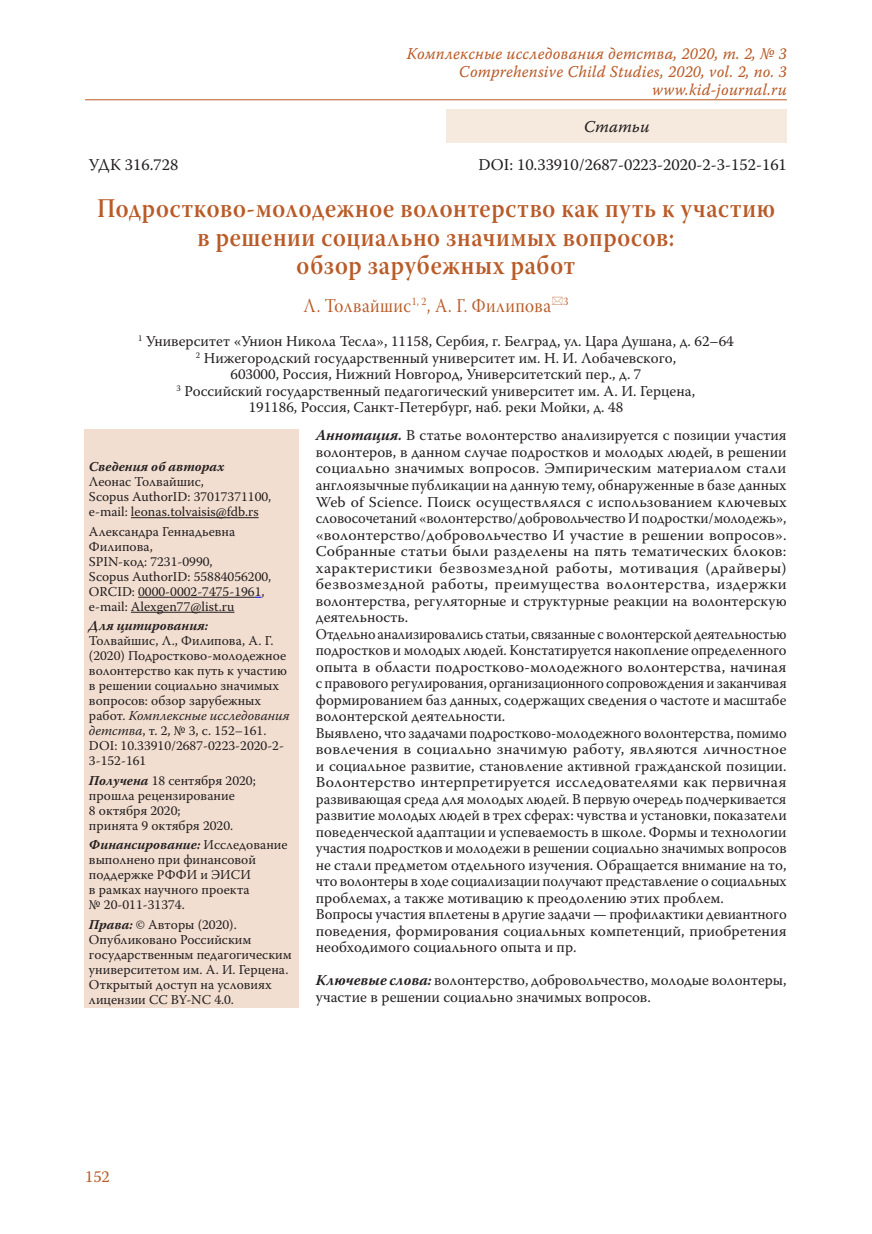
<style>
.page{position:relative;width:872px;height:1234px;background:#fff}
.page>*{position:absolute;margin:0;border:0;box-sizing:border-box;transform-origin:0 0}
.Заголовок_1{font:27px/28.5px "Warnock Pro Semibold Subh";letter-spacing:.025em;color:#b95b28;text-align:center;scale:.9 1}
.Заголовок_2{font:19.5px "Warnock Pro Subh";letter-spacing:.025em;color:#b95b28;scale:.9 1}
.t1{font:16.5px/18px "Warnock Pro It Capt";letter-spacing:.01em;color:#b95b28;text-align:right;scale:.95 1}
.Body{font:16.5px "Warnock Pro";color:#231f20}
.t2{font:16.5px "Warnock Pro It Capt";color:#231f20}
.t3{font:16.5px "Warnock Pro";color:#b95b28}
.Annotation{font:15px/16.5px "Warnock Pro";color:#231f20;text-align:justify}
.Annotation-2{font:15px/16.5px "Warnock Pro";color:#231f20;text-align:justify;scale:.95 1}
.Affiliation{font:15px/16.5px "Warnock Pro";color:#231f20;text-align:center}
.Affiliation_info{font:13.5px/15px "Warnock Pro";color:#231f20}
.s1{font-weight:700;font-style:italic}
.s2{font-style:italic}
</style>
<div class="page">
<hr style="left:85px;top:99px;width:702px;height:1px;background:#b95b28">
<div style="left:85px;top:429px;width:214px;height:578px;background:#f2ded0"></div>
<hr style="left:131px;top:517px;width:128px;height:1px;background:#231f20">
<hr style="left:138px;top:596px;width:117px;height:1px;background:#231f20">
<hr style="left:131px;top:611px;width:103px;height:1px;background:#231f20">
<div style="left:446px;top:109px;width:341px;height:33px;background:#f6e9de"></div>
<p class="t1" style="left:407px;top:44px;width:401px">Комплексные исследования детства, 2020, т. 2, № 3<br>Comprehensive Child Studies, 2020, vol. 2, no. 3 www.kid-journal.ru</p>
<p class="t2" style="left:584px;top:116px;width:67px">Статьи</p>
<p class="Body" style="left:89px;top:154px;width:91px">УДК 316.728</p>
<p class="Body" style="left:478px;top:154px;width:310px">DOI: 10.33910/2687-0223-2020-2-3-152-161</p>
<p class="Заголовок_1" style="left:97px;top:193px;width:754px">Подростково-молодежное волонтерство как путь к участию в решении социально значимых вопросов:<br>обзор зарубежных работ</p>
<p class="Заголовок_2" style="left:303px;top:294px;width:296px">Л. Толвайшис<sup>1,</sup> <sup>2</sup>, А. Г. Филипова <sup>3</sup></p>
<p class="Affiliation" style="left:138px;top:333px;width:597px"><sup>1</sup> Университет «Унион Никола Тесла», 11158, Сербия, г. Белград, ул. Цара Душана, д. 62–64</p>
<p class="Affiliation" style="left:196px;top:349px;width:482px"><sup>2</sup> Нижегородский государственный университет им. Н. И. Лобачевского,<br>603000, Россия, Нижний Новгород, Университетский пер., д. 7</p>
<p class="Affiliation" style="left:177px;top:382px;width:520px"><sup>3</sup> Российский государственный педагогический университет им. А. И. Герцена,<br>191186, Россия, Санкт-Петербург, наб. реки Мойки, д. 48</p>
<p class="Affiliation_info" style="left:89px;top:458px;width:184px"><span class="s1">Сведения об авторах<br></span>Леонас Толвайшис,<br>Scopus AuthorID: 37017371100, e-mail: leonas.tolvaisis@fdb.rs</p>
<p class="Affiliation_info" style="left:89px;top:523px;width:184px">Александра Геннадьевна<br>Филипова,<br>SPIN-код: 7231-0990,<br>Scopus AuthorID: 55884056200,<br>ORCID: 0000-0002-7475-1961, e-mail: Alexgen77@list.ru</p>
<p class="Affiliation_info" style="left:89px;top:617px;width:202px"><span class="s1">Для цитирования:<br></span>Толвайшис, Л., Филипова, А. Г. (2020) Подростково-молодежное волонтерство как путь к участию в решении социально значимых вопросов: обзор зарубежных работ. <span class="s2">Комплексные исследования детства</span>, т. 2, № 3, с. 152–161.<br>DOI: 10.33910/2687-0223-2020-2-<br>3-152-161</p>
<p class="Affiliation_info" style="left:89px;top:772px;width:168px"><span class="s1">Получена</span> 18 сентября 2020; прошла рецензирование<br>8 октября 2020;<br>принята 9 октября 2020.</p>
<p class="Affiliation_info" style="left:89px;top:836px;width:200px"><span class="s1">Финансирование:</span> Исследование выполнено при финансовой поддержке РФФИ и ЭИСИ<br>в рамках научного проекта<br>№ 20-011-31374.</p>
<p class="Affiliation_info" style="left:89px;top:916px;width:204px"><span class="s1">Права:</span> © Авторы (2020).<br>Опубликовано Российским государственным педагогическим университетом им. А. И. Герцена.<br>Открытый доступ на условиях лицензии CC BY-NC 4.0.</p>
<p class="Annotation" style="left:316px;top:427px;width:472px"><span class="s1">Аннотация.</span> В статье волонтерство анализируется с позиции участия волонтеров, в данном случае подростков и молодых людей, в решении социально значимых вопросов. Эмпирическим материалом стали англоязычные публикации на данную тему, обнаруженные в базе данных Web of Science. Поиск осуществлялся с использованием ключевых словосочетаний «волонтерство/добровольчество И подростки/молодежь», «волонтерство/добровольчество И участие в решении вопросов».<br>Собранные статьи были разделены на пять тематических блоков: характеристики безвозмездной работы, мотивация (драйверы) безвозмездной работы, преимущества волонтерства, издержки волонтерства, регуляторные и структурные реакции на волонтерскую деятельность.</p>
<p class="Annotation-2" style="left:316px;top:625px;width:497px">Отдельно анализировались статьи, связанные с волонтерской деятельностью подростков и молодых людей. Констатируется накопление определенного опыта в области подростково-молодежного волонтерства, начиная с правового регулирования, организационного сопровождения и заканчивая формированием баз данных, содержащих сведения о частоте и масштабе волонтерской деятельности.</p>
<p class="Annotation" style="left:316px;top:724px;width:472px">Выявлено, что задачами подростково-молодежного волонтерства, помимо вовлечения в социально значимую работу, являются личностное и социальное развитие, становление активной гражданской позиции.<br>Волонтерство интерпретируется исследователями как первичная развивающая среда для молодых людей. В первую очередь подчеркивается развитие молодых людей в трех сферах: чувства и установки, показатели поведенческой адаптации и успеваемость в школе. Формы и технологии участия подростков и молодежи в решении социально значимых вопросов не стали предметом отдельного изучения. Обращается внимание на то, что волонтеры в ходе социализации получают представление о социальных проблемах, а также мотивацию к преодолению этих проблем.</p>
<p class="Annotation" style="left:316px;top:905px;width:472px">Вопросы участия вплетены в другие задачи — профилактики девиантного поведения, формирования социальных компетенций, приобретения необходимого социального опыта и пр.</p>
<p class="Annotation" style="left:316px;top:971px;width:472px"><span class="s1">Ключевые слова:</span> волонтерство, добровольчество, молодые волонтеры, участие в решении социально значимых вопросов.</p>
<p class="t3" style="left:85px;top:1166px;width:26px">152</p>
</div>
